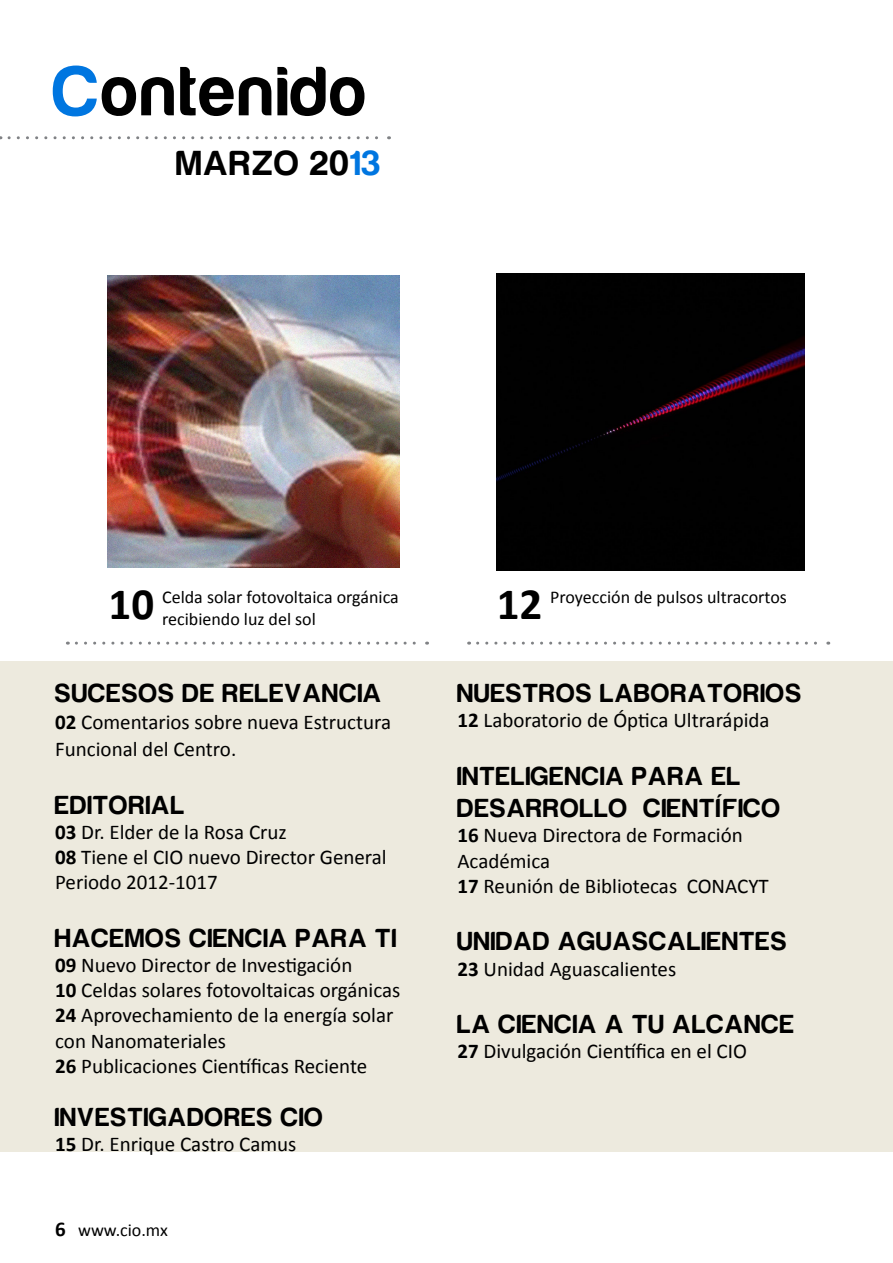
<style>
.page{position:relative;width:893px;height:1263px;background:#fff}
.page>*{position:absolute;margin:0;border:0;box-sizing:border-box;transform-origin:0 0}
.t1{font:72px "Harabara";letter-spacing:.05em;color:#000}
.t2{font:700 45px "Calibri";color:#000}
.t3{font:36px "Harabara";letter-spacing:.05em;color:#000}
.t4{font:27px "Harabara";letter-spacing:.05em;color:#000}
.t5{font:21px/25.2px "Calibri";color:#000}
.t6{font:18px/21.6px "Calibri";color:#000}
.s1{color:#0076e0}
.s2{font-weight:700}
.s3{font-weight:700;font-size:21px}
</style>
<div class="page">
<div style="left:0;top:661px;width:893px;height:490px;background:#edeade"></div>
<img style="left:107px;top:276px;width:292px;height:292px">
<div style="left:497px;top:273px;width:307px;height:298px;background:#010101"></div>
<svg style="left:9px;top:136px;width:380px;height:3px"></svg>
<svg style="left:76px;top:642px;width:352px;height:3px"></svg>
<svg style="left:478px;top:642px;width:351px;height:3px"></svg>
<h1 class="t1" style="left:54px;top:54px;width:314px"><span class="s1">C</span>ONTENIDO</h1>
<h3 class="t3" style="left:177px;top:144px;width:205px">MARZO 20<span class="s1">13</span></h3>
<h2 class="t2" style="left:109px;top:575px;width:47px">10</h2>
<h2 class="t2" style="left:497px;top:575px;width:47px">12</h2>
<p class="t6" style="left:162px;top:586px;width:238px">Celda solar fotovoltaica orgánica recibiendo luz del sol</p>
<p class="t6" style="left:550px;top:586px;width:238px">Proyección de pulsos ultracortos</p>
<p class="t4" style="left:55px;top:679px;width:52px">SUCESOS</p>
<p class="t4" style="left:183px;top:679px;width:194px">DE RELEVANCIA</p>
<p class="t5" style="left:55px;top:709px;width:337px;line-height:27px"><span class="s2">02</span> Comentarios sobre nueva Estructura<br>Funcional del Centro.</p>
<p class="t4" style="left:55px;top:791px;width:130px">EDITORIAL</p>
<p class="t5" style="left:55px;top:819px;width:333px"><span class="s2">03</span> Dr. Elder de la Rosa Cruz<br><span class="s2">08</span> Tiene el CIO nuevo Director General<br>Periodo 2012-1017</p>
<p class="t4" style="left:55px;top:924px;width:37px">HACEMOS</p>
<p class="t4" style="left:190px;top:924px;width:142px">CIENCIA PARA</p>
<p class="t4" style="left:376px;top:924px;width:12px">TI</p>
<p class="t5" style="left:55px;top:952px;width:347px"><span class="s2">09</span> N uevo Director de Investigación<br><span class="s2">10</span> Celdas solares fotovoltaicas orgánicas <span class="s2">24</span> Aprovechamiento de la energía solar con Nanomateriales<br><span class="s2">26</span> Publicaciones Científicas Reciente</p>
<p class="t4" style="left:55px;top:1103px;width:168px">INVESTIGADORES</p>
<p class="t4" style="left:281px;top:1103px;width:43px">CIO</p>
<p class="t5" style="left:55px;top:1132px;width:243px"><span class="s2">15</span> Dr. Enrique Castro Camus</p>
<p class="t6" style="left:55px;top:1219px;width:114px"><span class="s3">6</span> www.cio.mx</p>
<p class="t4" style="left:457px;top:679px;width:101px">NUESTROS</p>
<p class="t4" style="left:600px;top:679px;width:71px">LABORA</p>
<p class="t4" style="left:708px;top:679px;width:77px">TORIOS</p>
<p class="t5" style="left:457px;top:708px;width:314px"><span class="s2">12</span> Laboratorio de Óptica Ultrarápida</p>
<p class="t4" style="left:457px;top:762px;width:211px">INTELIGENCIA PARA</p>
<p class="t4" style="left:712px;top:762px;width:30px">EL</p>
<p class="t4" style="left:457px;top:794px;width:36px">DESARRO</p>
<p class="t4" style="left:580px;top:794px;width:183px">LLO CIENTÍFICO</p>
<p class="t5" style="left:457px;top:823px;width:313px"><span class="s2">16</span> N ueva Directora de Formación<br>Académica<br><span class="s2">17</span> Reunión de Bibliotecas CONACYT</p>
<p class="t4" style="left:457px;top:927px;width:175px">UNIDAD AGUASCA</p>
<p class="t4" style="left:687px;top:927px;width:85px">LIENTES</p>
<p class="t5" style="left:457px;top:956px;width:220px"><span class="s2">23</span> Unidad Aguascalientes</p>
<p class="t4" style="left:457px;top:1010px;width:322px">LA CIENCIA A TU ALCANCE</p>
<p class="t5" style="left:457px;top:1039px;width:291px"><span class="s2">27</span> Divulgación Científica en el CIO</p>
</div>
